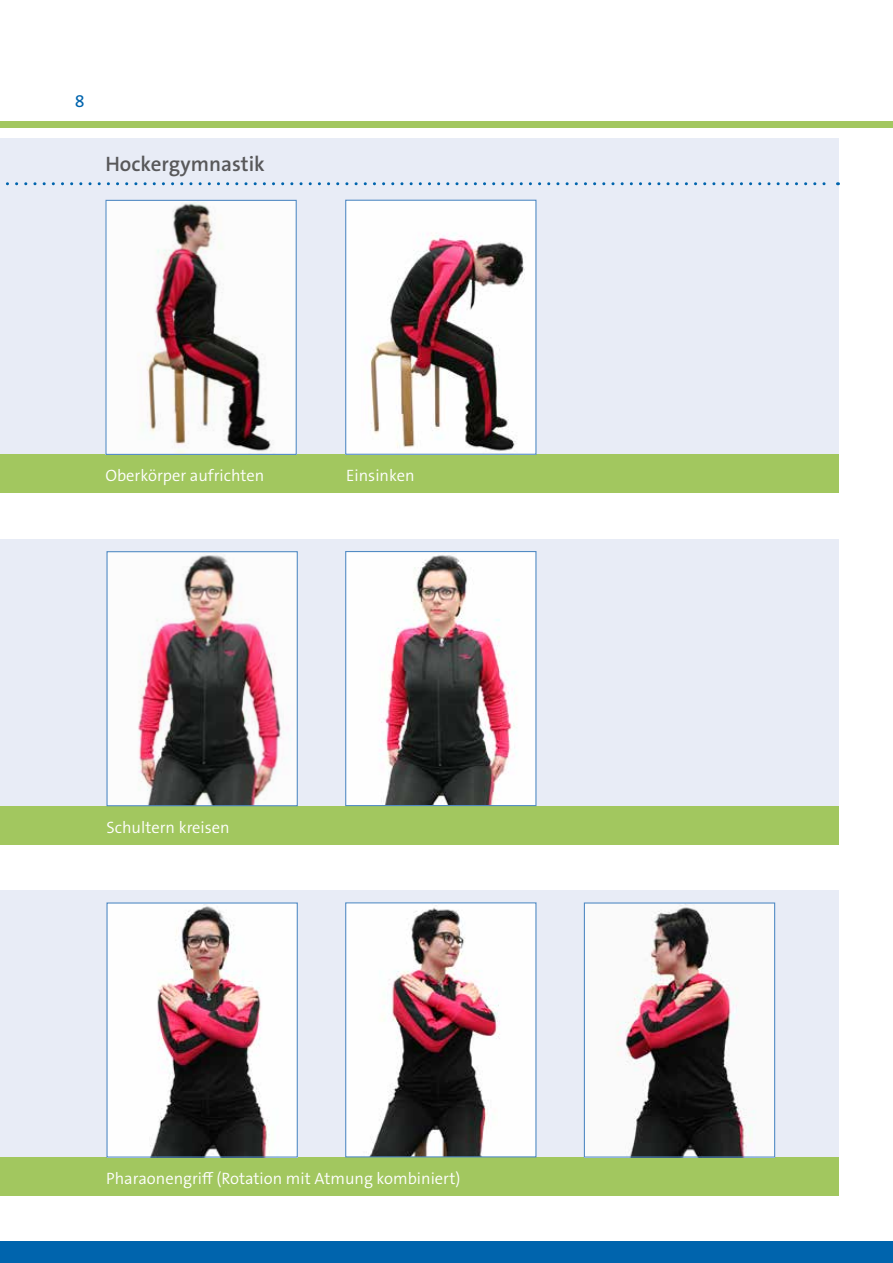
<style>
.page{position:relative;width:893px;height:1263px;background:#fff}
.page>*{position:absolute;margin:0;border:0;box-sizing:border-box;transform-origin:0 0}
.t1{font:600 21px "The Sans B W6";color:#58585a}
.t2{font:18px "The Sans B W5 Plain";color:#0064ad}
.t3{font:300 16.5px "The Sans B W4";color:#fff}
</style>
<div class="page">
<div style="left:0;top:121px;width:893px;height:6px;background:#a2c75f"></div>
<div style="left:0;top:1242px;width:893px;height:21px;background:#0064ad"></div>
<div style="left:0;top:138px;width:839px;height:317px;background:#e8ecf6"></div>
<div style="left:0;top:455px;width:839px;height:38px;background:#a2c75f"></div>
<svg style="left:6px;top:182px;width:832px;height:3px"></svg>
<img style="left:107px;top:202px;width:188px;height:251px">
<div style="left:105px;top:200px;width:192px;height:255px;border:1px solid #528bc4"></div>
<img style="left:347px;top:202px;width:187px;height:251px">
<div style="left:345px;top:200px;width:191px;height:255px;border:1px solid #528bc4"></div>
<div style="left:0;top:539px;width:839px;height:267px;background:#e8ecf6"></div>
<div style="left:0;top:806px;width:839px;height:38px;background:#a2c75f"></div>
<img style="left:108px;top:553px;width:188px;height:251px">
<div style="left:106px;top:551px;width:192px;height:255px;border:1px solid #528bc4"></div>
<img style="left:347px;top:553px;width:187px;height:251px">
<div style="left:345px;top:551px;width:191px;height:255px;border:1px solid #528bc4"></div>
<div style="left:0;top:890px;width:839px;height:268px;background:#e8ecf6"></div>
<div style="left:0;top:1157px;width:839px;height:39px;background:#a2c75f"></div>
<img style="left:108px;top:904px;width:188px;height:251px">
<img style="left:347px;top:904px;width:187px;height:251px">
<div style="left:345px;top:902px;width:191px;height:255px;border:1px solid #528bc4"></div>
<img style="left:586px;top:904px;width:187px;height:251px">
<div style="left:584px;top:902px;width:191px;height:255px;border:1px solid #528bc4"></div>
<p class="t2" style="left:75px;top:89px;width:11px">8</p>
<p class="t1" style="left:105px;top:150px;width:161px">Hockergymnastik</p>
<p class="t3" style="left:105px;top:465px;width:160px">Oberkörper aufrichten</p>
<p class="t3" style="left:346px;top:465px;width:70px">Einsinken</p>
<p class="t3" style="left:106px;top:817px;width:125px">Schultern kreisen</p>
<p class="t3" style="left:106px;top:1168px;width:356px">Pharaonengriff (Rotation mit Atmung kombiniert)</p>
</div>
